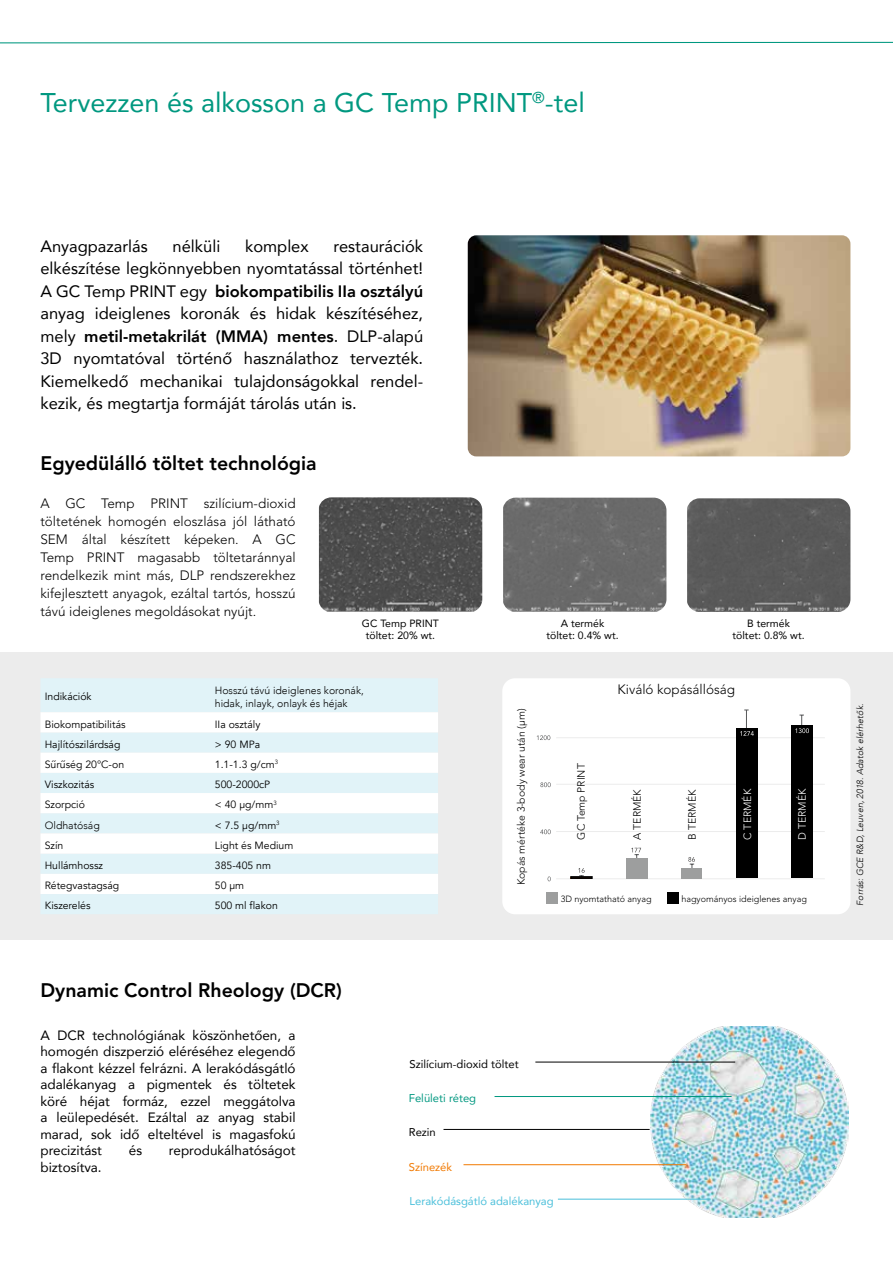
<style>
.page{position:relative;width:893px;height:1263px;background:#fff}
.page>*{position:absolute;margin:0;border:0;box-sizing:border-box;transform-origin:0 0}
.t1{font:27px "Avenir";color:#009880}
.t2{font:800 19.5px "Avenir LT Std";color:#000}
.t3{font:16.5px/22.5px "Avenir";color:#000;text-align:justify}
.t4{font:13.5px/16.5px "Avenir";color:#000;text-align:justify}
.t5{font:300 13.5px/18px "Avenir LT Std";color:#000;text-align:justify}
.t6{font:11.25px "Avenir";color:#000}
.t7{font:11.25px "Avenir";color:#4abfda}
.t8{font:11.25px "Avenir";color:#009880}
.t9{font:11.25px "Avenir";color:#f17900}
.t10{font:10.5px "Avenir";color:#000}
.t11{font:10.5px/12px "Avenir";color:#000;text-align:center}
.t12{font:300 10.5px/12.6px "Avenir";color:#000}
.t13{font:300 10.5px "Avenir LT Std";color:#000}
.t14{font:300 10.5px "Avenir LT Std";color:#fff}
.t15{font:300 9px "Avenir LT Std";color:#000}
.t16{font:italic 300 9px "Avenir";color:#000}
.s1{font-weight:800}
</style>
<div class="page">
<div style="left:0;top:653px;width:893px;height:287px;background:#ececec"></div>
<img style="left:468px;top:235px;width:382px;height:221px">
<img style="left:319px;top:497px;width:163px;height:115px">
<img style="left:503px;top:498px;width:163px;height:114px">
<img style="left:687px;top:498px;width:163px;height:114px">
<img style="left:651px;top:1026px;width:197px;height:191px">
<svg style="left:0;top:41px;width:893px;height:3px"></svg>
<div style="left:41px;top:679px;width:397px;height:235px;background:#e1f3f8"></div>
<svg style="left:41px;top:712px;width:397px;height:182px;fill:#fff"></svg>
<div style="left:502px;top:678px;width:348px;height:236px;background:#fff;border-radius:13px"></div>
<hr style="left:556px;top:737px;width:269px;height:1px;background:#ececec">
<hr style="left:556px;top:784px;width:269px;height:1px;background:#ececec">
<hr style="left:556px;top:831px;width:269px;height:1px;background:#ececec">
<hr style="left:556px;top:878px;width:269px;height:1px;background:#ececec">
<svg style="left:548px;top:876px;width:3px;height:5px"></svg>
<svg style="left:540px;top:829px;width:11px;height:5px"></svg>
<svg style="left:540px;top:782px;width:11px;height:5px"></svg>
<svg style="left:537px;top:735px;width:13px;height:5px"></svg>
<div style="left:570px;top:876px;width:23px;height:3px;border:1px solid #000"></div>
<svg style="left:571px;top:868px;width:21px;height:10px"></svg>
<div style="left:626px;top:858px;width:21px;height:20px;background:#9d9e9e"></div>
<svg style="left:631px;top:848px;width:10px;height:10px"></svg>
<div style="left:681px;top:868px;width:21px;height:10px;background:#9d9e9e"></div>
<svg style="left:688px;top:857px;width:7px;height:11px"></svg>
<div style="left:736px;top:728px;width:21px;height:150px;background:#000"></div>
<svg style="left:740px;top:710px;width:14px;height:26px"></svg>
<div style="left:791px;top:726px;width:21px;height:152px;background:#000"></div>
<svg style="left:795px;top:715px;width:14px;height:19px"></svg>
<div style="left:546px;top:892px;width:12px;height:12px;background:#9d9e9e"></div>
<div style="left:667px;top:892px;width:11px;height:12px;background:#000"></div>
<hr style="left:463px;top:1164px;width:223px;height:1px;background:#f17900">
<hr style="left:443px;top:1129px;width:207px;height:1px;background:#000">
<hr style="left:495px;top:1096px;width:237px;height:1px;background:#009880">
<hr style="left:535px;top:1062px;width:200px;height:1px;background:#000">
<hr style="left:558px;top:1199px;width:152px;height:1px;background:#4abfda">
<h1 class="t1" style="left:40px;top:81px;width:546px">Tervezzen és alkosson a GC Temp PRINT<sup>®</sup>-tel</h1>
<p class="t3" style="left:40px;top:234px;width:109px">Anyagpazarlás</p>
<p class="t3" style="left:173px;top:234px;width:49px">nélküli</p>
<p class="t3" style="left:245px;top:234px;width:65px">komplex</p>
<p class="t3" style="left:40px;top:234px;width:384px;text-indent:293px">restaurációk elkészítése legkönnyebben nyomtatással történhet!<br>A GC Temp PRINT egy <span class="s1">biokompatibilis IIa osztályú </span>anyag ideiglenes koronák és hidak készítéséhez, mely <span class="s1">metil-metakrilát (MMA) mentes</span>. DLP-alapú 3D nyomtatóval történő használathoz tervezték.<br>Kiemelkedő mechanikai tulajdonságokkal rendel&shy;kezik, és megtartja formáját tárolás után is.</p>
<p class="t2" style="left:40px;top:451px;width:278px">Egyedülálló töltet technológia</p>
<p class="t5" style="left:40px;top:494px;width:257px">A GC Temp PRINT szilícium-dioxid töltetének homogén eloszlása jól látható SEM által készített képeken. A GC Temp PRINT magasabb töltetaránnyal rendelkezik mint más, DLP rendszerekhez kifejlesztett anyagok, ezáltal tartós, hosszú távú ideiglenes megoldásokat nyújt.</p>
<p class="t11" style="left:362px;top:617px;width:79px">GC Temp PRINT töltet: 20% wt.</p>
<p class="t11" style="left:546px;top:617px;width:74px">A termék töltet: 0.4% wt.</p>
<p class="t11" style="left:732px;top:617px;width:74px">B termék töltet: 0.8% wt.</p>
<p class="t10" style="left:45px;top:691px;width:48px">Indikációk</p>
<p class="t12" style="left:215px;top:684px;width:151px">Hosszú távú ideiglenes koronák, hidak, inlayk, onlayk és héjak</p>
<p class="t10" style="left:45px;top:718px;width:82px">Biokompatibilitás</p>
<p class="t10" style="left:215px;top:718px;width:47px">IIa osztály</p>
<p class="t10" style="left:45px;top:738px;width:77px">Hajlítószilárdság</p>
<p class="t10" style="left:215px;top:738px;width:47px">&gt; 90 MPa</p>
<p class="t10" style="left:45px;top:758px;width:81px">Sűrűség 20°C-on</p>
<p class="t10" style="left:215px;top:758px;width:65px">1.1-1.3 g/cm<sup>3</sup></p>
<p class="t10" style="left:45px;top:778px;width:51px">Viszkozitás</p>
<p class="t10" style="left:215px;top:778px;width:57px">500-2000cP</p>
<p class="t10" style="left:45px;top:798px;width:42px">Szorpció</p>
<p class="t10" style="left:215px;top:798px;width:63px">&lt; 40 µg/mm<sup>3</sup></p>
<p class="t12" style="left:45px;top:819px;width:57px">Oldhatóság</p>
<p class="t10" style="left:215px;top:819px;width:66px">&lt; 7.5 µg/mm<sup>3</sup></p>
<p class="t10" style="left:45px;top:839px;width:20px">Szín</p>
<p class="t10" style="left:215px;top:839px;width:80px">Light és Medium</p>
<p class="t10" style="left:45px;top:859px;width:60px">Hullámhossz</p>
<p class="t10" style="left:215px;top:859px;width:58px">385-405 nm</p>
<p class="t10" style="left:45px;top:879px;width:76px">Rétegvastagság</p>
<p class="t10" style="left:215px;top:879px;width:31px">50 µm</p>
<p class="t10" style="left:45px;top:899px;width:47px">Kiszerelés</p>
<p class="t10" style="left:215px;top:899px;width:65px">500 ml flakon</p>
<p class="t2" style="left:40px;top:979px;width:303px">Dynamic Control Rheology (DCR)</p>
<p class="t4" style="left:40px;top:1026px;width:257px">A DCR technológiának köszönhetően, a homogén diszperzió eléréséhez elegendő a flakont kézzel felrázni. A lerakódásgátló adalékanyag a pigmentek és töltetek köré héjat formáz, ezzel meggátolva a leülepedését. Ezáltal az anyag stabil marad, sok idő elteltével is magasfokú precizitást</p>
<p class="t4" style="left:129px;top:1142px;width:15px">és</p>
<p class="t4" style="left:169px;top:1142px;width:128px">reprodukálhatóságot</p>
<p class="t4" style="left:40px;top:1158px;width:63px">biztosítva.</p>
<p class="t13" style="left:515px;top:885px;width:179px;rotate:-90deg">Kopás mértéke 3-body wear után (µm)</p>
<p class="t13" style="left:575px;top:840px;width:78px;rotate:-90deg">GC Temp PRINT</p>
<p class="t5" style="left:618px;top:680px;width:119px">Kiváló kopásállóság</p>
<p class="t13" style="left:631px;top:840px;width:52px;rotate:-90deg">A TERMÉK</p>
<p class="t13" style="left:686px;top:840px;width:51px;rotate:-90deg">B TERMÉK</p>
<p class="t14" style="left:741px;top:840px;width:52px;rotate:-90deg">C TERMÉK</p>
<p class="t14" style="left:796px;top:840px;width:53px;rotate:-90deg">D TERMÉK</p>
<p class="t15" style="left:561px;top:893px;width:92px">3D nyomtatható anyag</p>
<p class="t15" style="left:681px;top:893px;width:127px">hagyományos ideiglenes anyag</p>
<p class="t6" style="left:410px;top:1055px;width:111px">Szilícium-dioxid töltet</p>
<p class="t8" style="left:409px;top:1089px;width:69px">Felületi réteg</p>
<p class="t6" style="left:409px;top:1123px;width:29px">Rezin</p>
<p class="t9" style="left:409px;top:1157px;width:45px">Színezék</p>
<p class="t7" style="left:410px;top:1192px;width:146px">Lerakódásgátló adalékanyag</p>
<p class="t16" style="left:855px;top:906px;width:203px;rotate:-90deg">Forrás: GCE R&amp;D, Leuven, 2018. Adatok elérhetők.</p>
</div>
